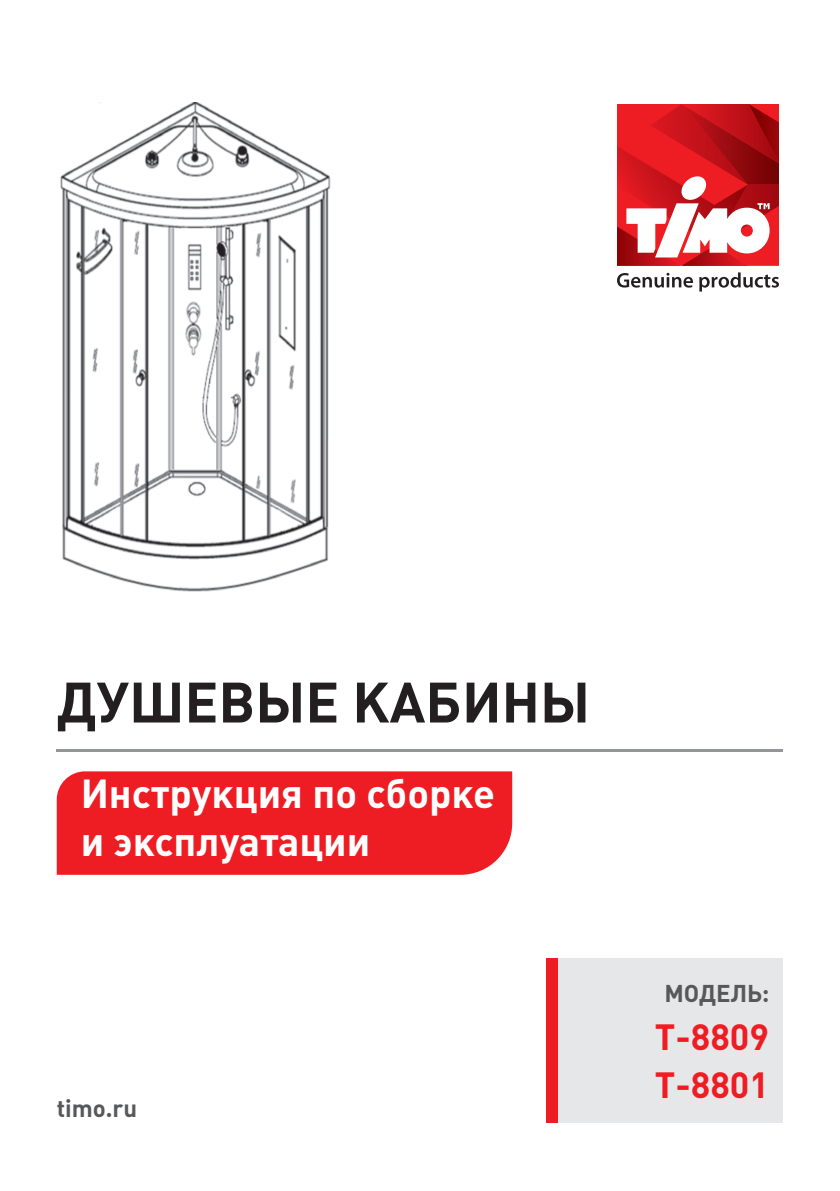
<style>
.page{position:relative;width:840px;height:1191px;background:#fff}
.page>*{position:absolute;margin:0;border:0;box-sizing:border-box;transform-origin:0 0}
.t1{font:700 56px "Plumb";color:#231f20}
.t2{font:700 40px "Plumb";color:#fff}
.t3{font:700 36px "Plumb";color:#ee1d23}
.t4{font:700 24px "Plumb";color:#57585a}
</style>
<div class="page">
<svg style="left:617px;top:273px;width:75px;height:15px"></svg>
<svg style="left:699px;top:272px;width:79px;height:19px"></svg>
<svg style="left:617px;top:104px;width:162px;height:162px"></svg>
<div style="left:57px;top:771px;width:455px;height:103px;background:#ee1d23"></div>
<hr style="left:57px;top:749px;width:725px;height:3px;background:#939598">
<img style="left:60px;top:102px;width:271px;height:490px">
<div style="left:557px;top:958px;width:225px;height:165px;background:#e6e7e9"></div>
<div style="left:546px;top:958px;width:11px;height:165px;background:#ee1d23"></div>
<p class="t1" style="left:57px;top:670px;width:534px">ДУШЕВЫЕ КАБИНЫ</p>
<p class="t2" style="left:81px;top:771px;width:415px">Инструкция по сборке</p>
<p class="t2" style="left:81px;top:819px;width:291px">и эксплуатации</p>
<p class="t4" style="left:57px;top:1094px;width:82px">timo.ru</p>
<p class="t4" style="left:664px;top:979px;width:106px">МОДЕЛЬ:</p>
<p class="t3" style="left:654px;top:1016px;width:116px">T-8809</p>
<p class="t3" style="left:654px;top:1064px;width:116px">T-8801</p>
</div>
